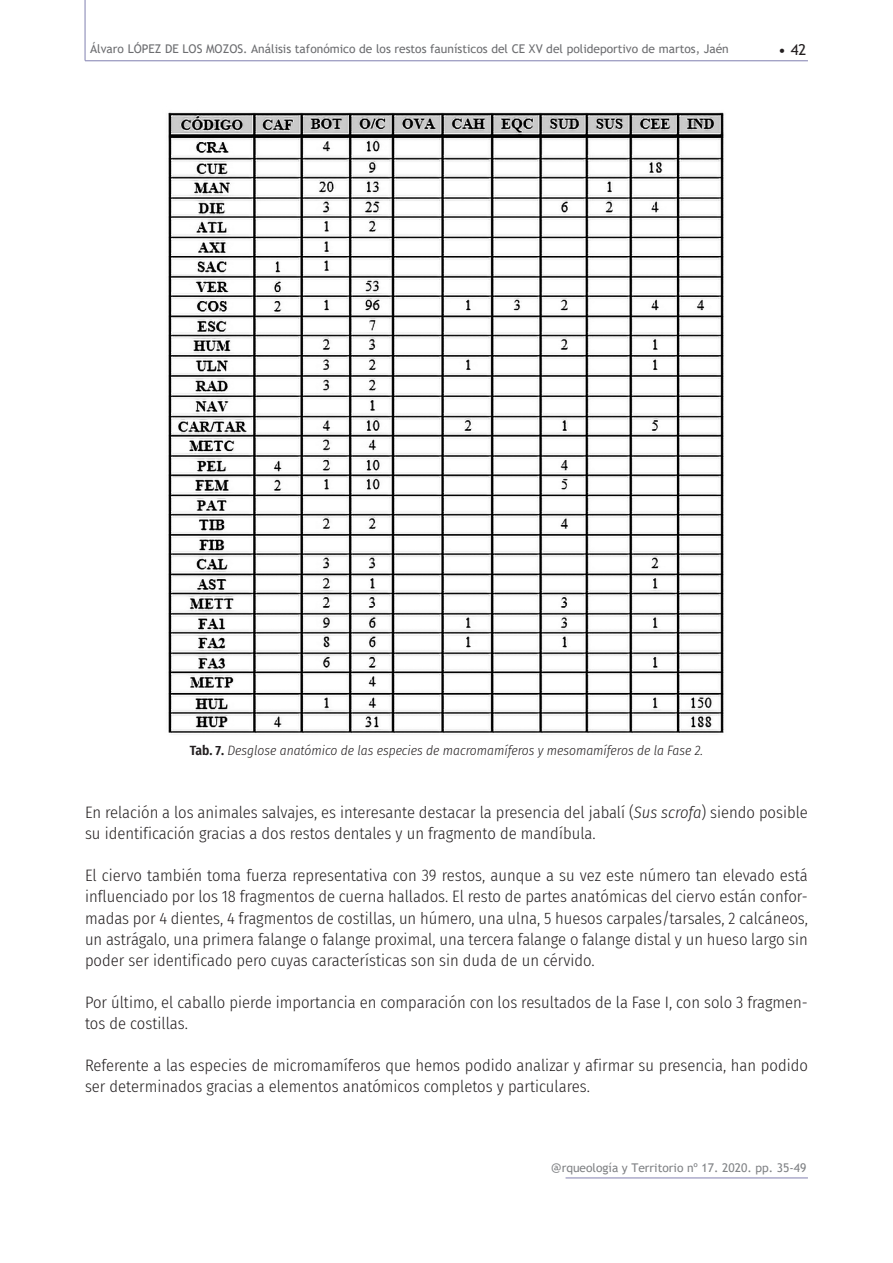
<style>
.page{position:relative;width:893px;height:1263px;background:#fff}
.page>*{position:absolute;margin:0;border:0;box-sizing:border-box;transform-origin:0 0}
.t1{font:300 16.5px/21px "Fira Sans Condensed";color:#231f20}
.t2{font:15px "Trebuchet MS";color:#231f20}
.t3{font:italic 300 13.5px "Fira Sans Condensed";color:#231f20}
.t4{font:12px "Trebuchet MS";color:#6c6d70}
.t5{font:12px "Trebuchet MS";color:#808285}
.s1{font-weight:600;font-style:normal}
.s2{font-style:italic}
.s3{font-size:13.5px}
</style>
<div class="page">
<hr style="left:85px;top:61px;width:723px;height:1px;background:#8180b0">
<hr style="left:566px;top:1178px;width:242px;height:1px;background:#8180b0">
<hr style="left:85px;top:0;width:1px;height:61px;background:#8180b0">
<img style="left:168px;top:112px;width:556px;height:623px">
<p class="t4" style="left:90px;top:41px;width:640px">Álvaro LÓPEZ DE LOS MOZOS. Análisis tafonómico de los restos faunísticos del CE XV del polideportivo de martos, Jaén</p>
<p class="t2" style="left:778px;top:40px;width:30px">• 42</p>
<p class="t3" style="left:190px;top:741px;width:515px"><span class="s1">Tab. 7.</span> Desglose anatómico de las especies de macromamíferos y mesomamíferos de la Fase 2.</p>
<p class="t1" style="left:85px;top:802px;width:724px">En relación a los animales salvajes, es interesante destacar la presencia del jabalí (<span class="s2">Sus scrofa</span>) siendo posible su identificación gracias a dos restos dentales y un fragmento de mandíbula.</p>
<p class="t1" style="left:85px;top:865px;width:724px;text-align:justify">El ciervo también toma fuerza representativa con 39 restos, aunque a su vez este número tan elevado está influenciado por los 18 fragmentos de cuerna hallados. El resto de partes anatómicas del ciervo están confor&shy;madas por 4 dientes, 4 fragmentos de costillas, un húmero, una ulna, 5 huesos carpales/tarsales, 2 calcáneos, un astrágalo, una primera falange o falange proximal, una tercera falange o falange distal y un hueso largo sin poder ser identificado pero cuyas características son sin duda de un cérvido.</p>
<p class="t1" style="left:85px;top:991px;width:724px">Por último, el caballo pierde importancia en comparación con los resultados de la Fase I, con solo 3 fragmen&shy;tos de costillas.</p>
<p class="t1" style="left:85px;top:1054px;width:724px">Referente a las especies de micromamíferos que hemos podido analizar y afirmar su presencia, han podido ser determinados gracias a elementos anatómicos completos y particulares.</p>
<p class="t5" style="left:551px;top:1160px;width:257px"><span class="s3">@</span>rqueología y Territorio nº 17. 2020. pp. 35-49</p>
</div>
